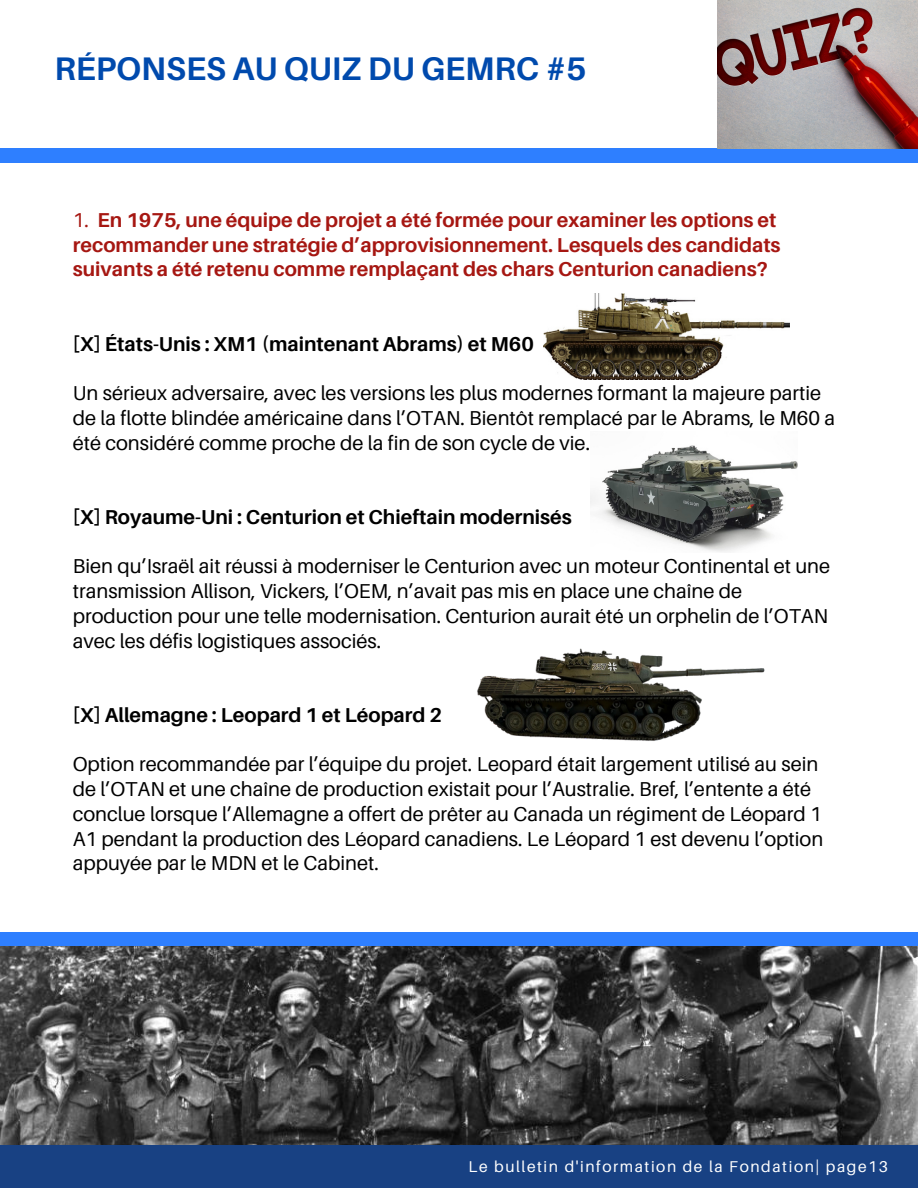
<style>
.page{position:relative;width:918px;height:1188px;background:#fff}
.page>*{position:absolute;margin:0;border:0;box-sizing:border-box;transform-origin:0 0}
.t1{font:700 32.7px "Aileron";color:#004aad}
.t2{font:20.1px/24.8px "Aileron";color:#000}
.t3{font:700 20.1px/24.8px "Aileron";color:#a61712}
.t4{font:700 20.1px "Aileron";color:#000}
.t5{font:15.6px "Aileron";letter-spacing:.1em;color:#fff}
.s1{font-weight:400}
</style>
<div class="page">
<img style="left:0;top:946px;width:918px;height:199px">
<div style="left:0;top:1145px;width:918px;height:43px;background:#184183"></div>
<div style="left:0;top:149px;width:918px;height:13px;background:#2e7fff"></div>
<div style="left:0;top:932px;width:918px;height:14px;background:#2e7fff"></div>
<img style="left:718px;top:0;width:200px;height:148px">
<img style="left:544px;top:294px;width:245px;height:85px">
<img style="left:590px;top:445px;width:207px;height:107px">
<img style="left:477px;top:648px;width:288px;height:93px">
<h1 class="t1" style="left:54px;top:48px;width:534px">RÉPONSES AU QUIZ DU GEMRC #5</h1>
<p class="t3" style="left:73px;top:207px;width:709px"><span class="s1">1.</span> En 1975, une équipe de projet a été formée pour examiner les options et recommander une stratégie d’approvisionnement. Lesquels des candidats suivants a été retenu comme remplaçant des chars Centurion canadiens?</p>
<p class="t4" style="left:73px;top:331px;width:463px">[X] États-Unis : XM1 (maintenant Abrams) et M60</p>
<p class="t2" style="left:73px;top:380px;width:764px">Un sérieux adversaire, avec les versions les plus modernes formant la majeure partie de la flotte blindée américaine dans l’OTAN. Bientôt remplacé par le Abrams, le M60 a été considéré comme proche de la fin de son cycle de vie.</p>
<p class="t4" style="left:73px;top:504px;width:500px">[X] Royaume-Uni : Centurion et Chieftain modernisés</p>
<p class="t2" style="left:73px;top:554px;width:759px">Bien qu’Israël ait réussi à moderniser le Centurion avec un moteur Continental et une transmission Allison, Vickers, l’OEM, n’avait pas mis en place une chaîne de production pour une telle modernisation. Centurion aurait été un orphelin de l’OTAN avec les défis logistiques associés.</p>
<p class="t4" style="left:73px;top:702px;width:371px">[X] Allemagne : Leopard 1 et Léopard 2</p>
<p class="t2" style="left:73px;top:752px;width:752px">Option recommandée par l’équipe du projet. Leopard était largement utilisé au sein de l’OTAN et une chaîne de production existait pour l’Australie. Bref, l’entente a été conclue lorsque l’Allemagne a offert de prêter au Canada un régiment de Léopard 1<br>A1 pendant la production des Léopard canadiens. Le Léopard 1 est devenu l’option appuyée par le MDN et le Cabinet.</p>
<p class="t5" style="left:469px;top:1157px;width:421px">Le bulletin d'information de la Fondation| page13</p>
</div>
